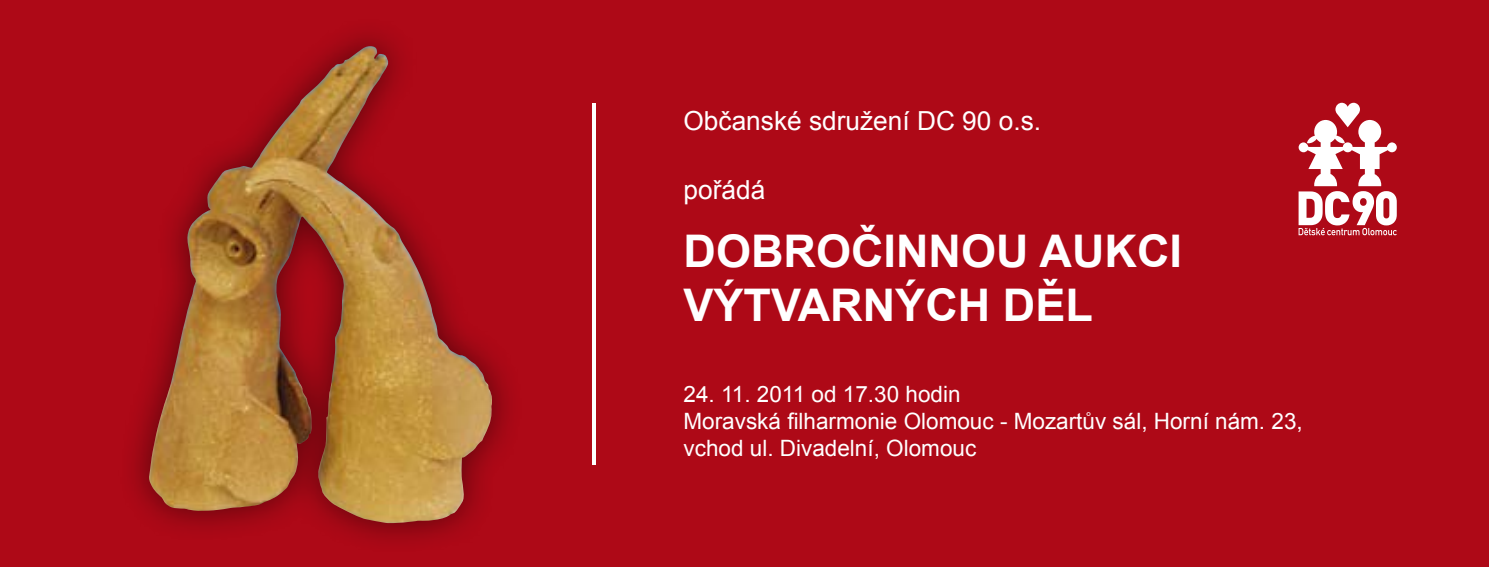
<style>
.page{position:relative;width:1489px;height:567px;background:#fff}
.page>*{position:absolute;margin:0;border:0;box-sizing:border-box;transform-origin:0 0}
.t1{font:700 45px/54px "Arial";color:#fff}
.t2{font:26.25px "Arial";color:#fff}
.t3{font:22.5px/27px "Arial";color:#fff}
</style>
<div class="page">
<div style="left:0;top:0;width:1488px;height:567px;background:#ae0917"></div>
<hr style="left:592px;top:103px;width:3px;height:361px;background:#fff">
<div style="left:115px;top:11px;width:406px;height:540px;background:#000;opacity:.5"></div>
<img style="left:148px;top:46px;width:222px;height:465px">
<svg style="left:1298px;top:103px;width:98px;height:132px"></svg>
<p class="t2" style="left:683px;top:104px;width:359px">Občanské sdružení DC 90 o.s.</p>
<p class="t2" style="left:683px;top:172px;width:83px">pořádá</p>
<h1 class="t1" style="left:683px;top:225px;width:500px">DOBROČINNOU AUKCI<br>VÝTVARNÝCH DĚL</h1>
<p class="t3" style="left:683px;top:381px;width:620px">24. 11. 2011 od 17.30 hodin<br>Moravská filharmonie Olomouc - Mozartův sál, Horní nám. 23, vchod ul. Divadelní, Olomouc</p>
</div>
